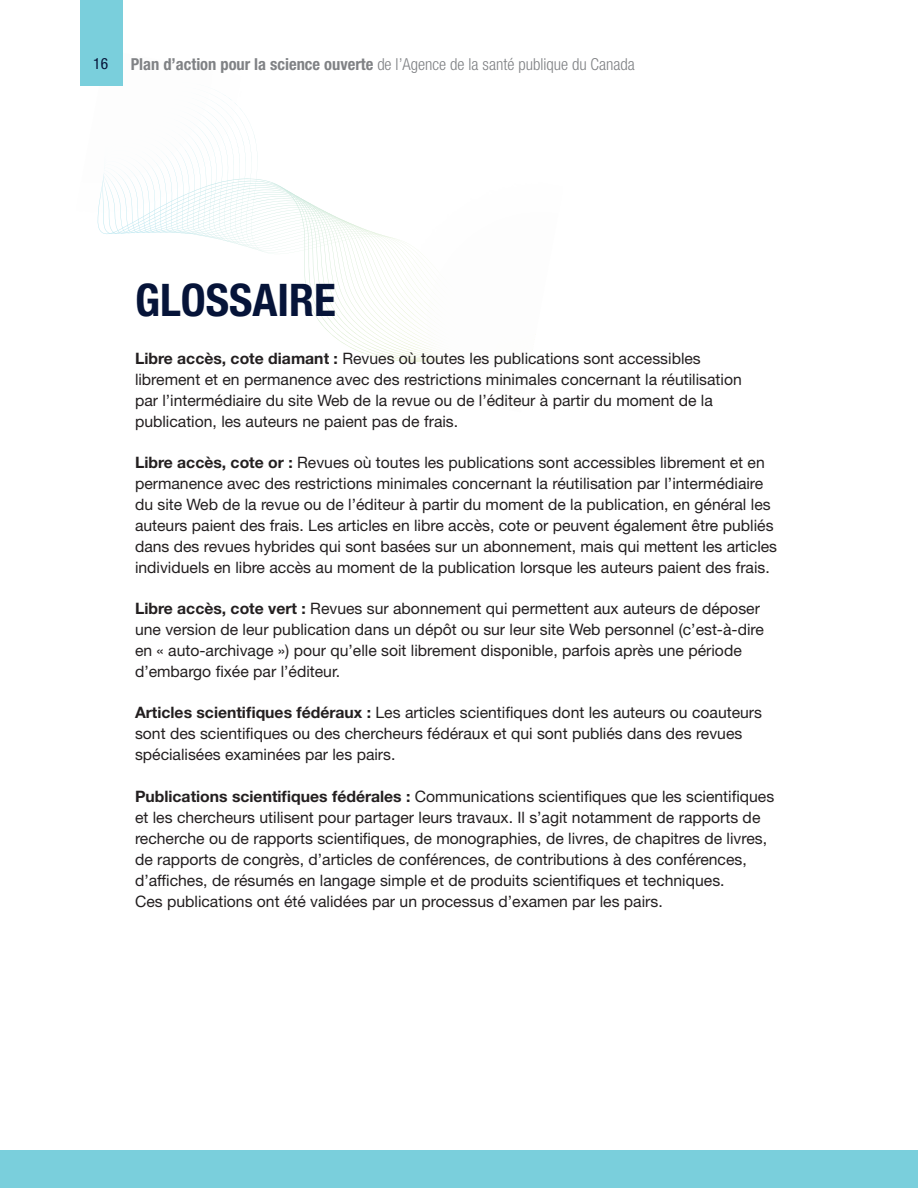
<style>
.page{position:relative;width:918px;height:1188px;background:#fff}
.page>*{position:absolute;margin:0;border:0;box-sizing:border-box;transform-origin:0 0}
.HD_1{font:700 condensed 45px "Helvetica Neue LT Std";color:#061439}
.t1{font:300 condensed 16.5px "Helvetica Neue LT Std";color:#808285}
.Glossary{font:15.75px/21px "Helvetica Neue LT Std";color:#231f20}
.t2{font:condensed 15.45px "Helvetica Neue LT Std";color:#061439}
.s1{font-weight:700}
</style>
<div class="page">
<svg style="left:268px;top:181px;width:85px;height:168px"></svg>
<img style="left:353px;top:224px;width:177px;height:143px">
<img style="left:97px;top:95px;width:171px;height:158px">
<div style="left:80px;top:0;width:43px;height:86px;background:#7acfdc"></div>
<div style="left:0;top:1150px;width:918px;height:38px;background:#7acfdc"></div>
<p class="t2" style="left:93px;top:55px;width:16px">16</p>
<p class="t1" style="left:131px;top:54px;width:506px"><span class="s1">Plan d’action pour la science ouverte</span> de l’Agence de la santé publique du Canada</p>
<p class="HD_1" style="left:135px;top:272px;width:202px">GLOSSAIRE</p>
<p class="Glossary" style="left:135px;top:347px;width:608px"><span class="s1">Libre accès, cote diamant :</span> Revues où toutes les publications sont accessibles librement et en permanence avec des restrictions minimales concernant la réutilisation par l’intermédiaire du site Web de la revue ou de l’éditeur à partir du moment de la publication, les auteurs ne paient pas de frais.</p>
<p class="Glossary" style="left:135px;top:452px;width:644px"><span class="s1">Libre accès, cote or :</span> Revues où toutes les publications sont accessibles librement et en permanence avec des restrictions minimales concernant la réutilisation par l’intermédiaire du site Web de la revue ou de l’éditeur à partir du moment de la publication, en général les auteurs paient des frais. Les articles en libre accès, cote or peuvent également être publiés dans des revues hybrides qui sont basées sur un abonnement, mais qui mettent les articles individuels en libre accès au moment de la publication lorsque les auteurs paient des frais.</p>
<p class="Glossary" style="left:135px;top:598px;width:630px"><span class="s1">Libre accès, cote vert :</span> Revues sur abonnement qui permettent aux auteurs de déposer une version de leur publication dans un dépôt ou sur leur site Web personnel (c’est-à-dire en « auto-archivage ») pour qu’elle soit librement disponible, parfois après une période d’embargo fixée par l’éditeur.</p>
<p class="Glossary" style="left:135px;top:702px;width:629px"><span class="s1">Articles scientifiques fédéraux :</span> Les articles scientifiques dont les auteurs ou coauteurs sont des scientifiques ou des chercheurs fédéraux et qui sont publiés dans des revues spécialisées examinées par les pairs.</p>
<p class="Glossary" style="left:135px;top:785px;width:641px"><span class="s1">Publications scientifiques fédérales :</span> Communications scientifiques que les scientifiques et les chercheurs utilisent pour partager leurs travaux. Il s’agit notamment de rapports de recherche ou de rapports scientifiques, de monographies, de livres, de chapitres de livres, de rapports de congrès, d’articles de conférences, de contributions à des conférences, d’affiches, de résumés en langage simple et de produits scientifiques et techniques.<br>Ces publications ont été validées par un processus d’examen par les pairs.</p>
</div>
